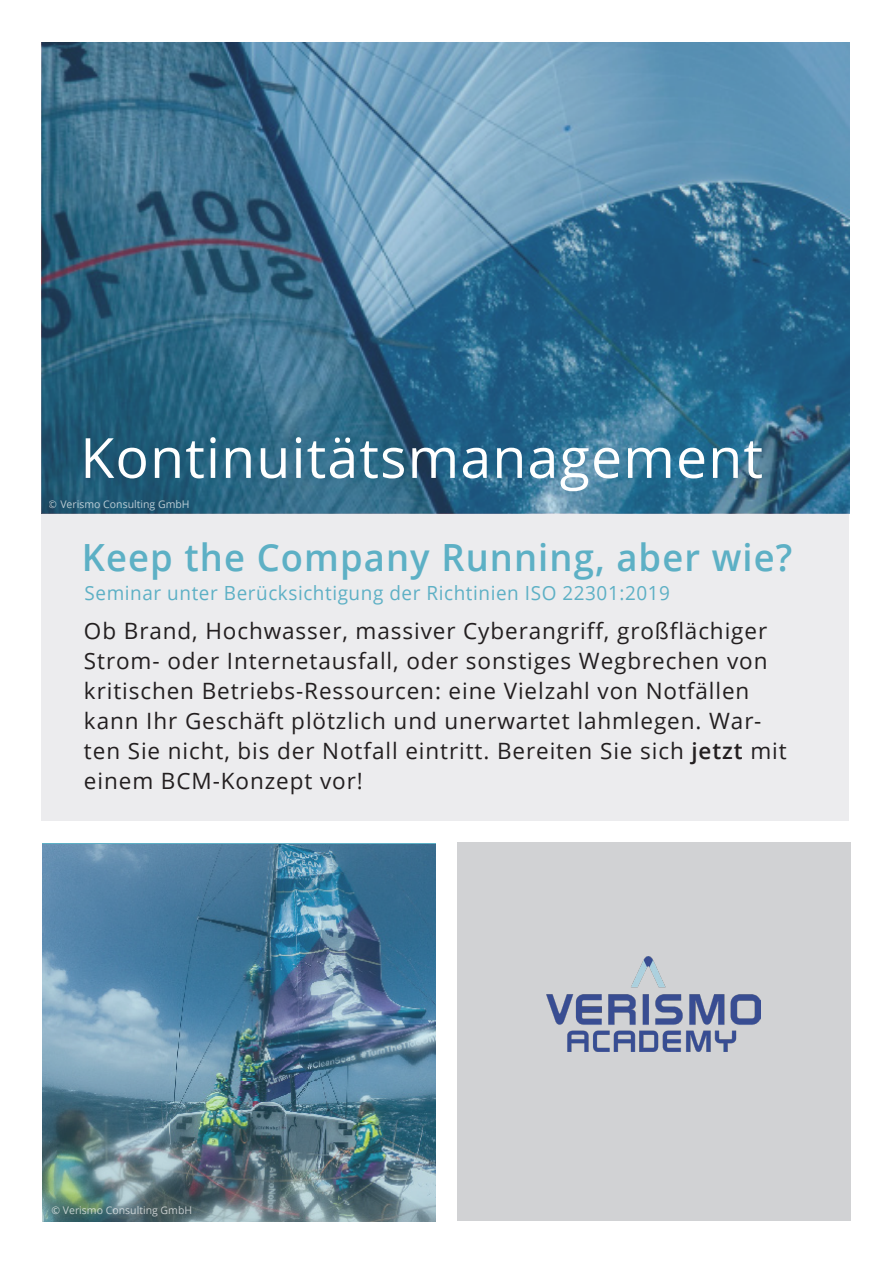
<style>
.page{position:relative;width:893px;height:1263px;background:#fff}
.page>*{position:absolute;margin:0;border:0;box-sizing:border-box;transform-origin:0 0}
.t1{font:55.5px "Open Sans";letter-spacing:.02em;color:#fff}
.t2{font:600 37.5px "Open Sans";letter-spacing:.03em;color:#5db0c5}
.t3{font:22.5px/30px "Open Sans";letter-spacing:.04em;color:#231f20}
.t4{font:19.5px "Open Sans";letter-spacing:.03em;color:#5db0c5}
.t5{font:10.5px "Open Sans";color:#fff}
.s1{font-weight:600}
</style>
<div class="page">
<div style="left:41px;top:43px;width:808px;height:778px;background:#ececee"></div>
<div style="left:457px;top:842px;width:393px;height:378px;background:#d1d2d4"></div>
<img style="left:546px;top:956px;width:214px;height:95px">
<img style="left:43px;top:844px;width:393px;height:378px">
<img style="left:41px;top:43px;width:809px;height:470px">
<p class="t1" style="left:80px;top:420px;width:684px">Kontinuitätsmanagement</p>
<p class="t5" style="left:49px;top:497px;width:142px">© Verismo Consulting GmbH</p>
<p class="t2" style="left:82px;top:531px;width:712px">Keep the Company Running, aber wie?</p>
<p class="t4" style="left:85px;top:579px;width:587px">Seminar unter Berücksichtigung der Richtinien ISO 22301:2019</p>
<p class="t3" style="left:84px;top:615px;width:704px">Ob Brand, Hochwasser, massiver Cyberangriff, großflächiger Strom- oder Internetausfall, oder sonstiges Wegbrechen von kritischen Betriebs-Ressourcen: eine Vielzahl von Notfällen kann Ihr Geschäft plötzlich und unerwartet lahmlegen. War&shy;ten Sie nicht, bis der Notfall eintritt. Bereiten Sie sich <span class="s1">jetzt</span> mit einem BCM-Konzept vor!</p>
<p class="t5" style="left:51px;top:1203px;width:142px">© Verismo Consulting GmbH</p>
</div>
